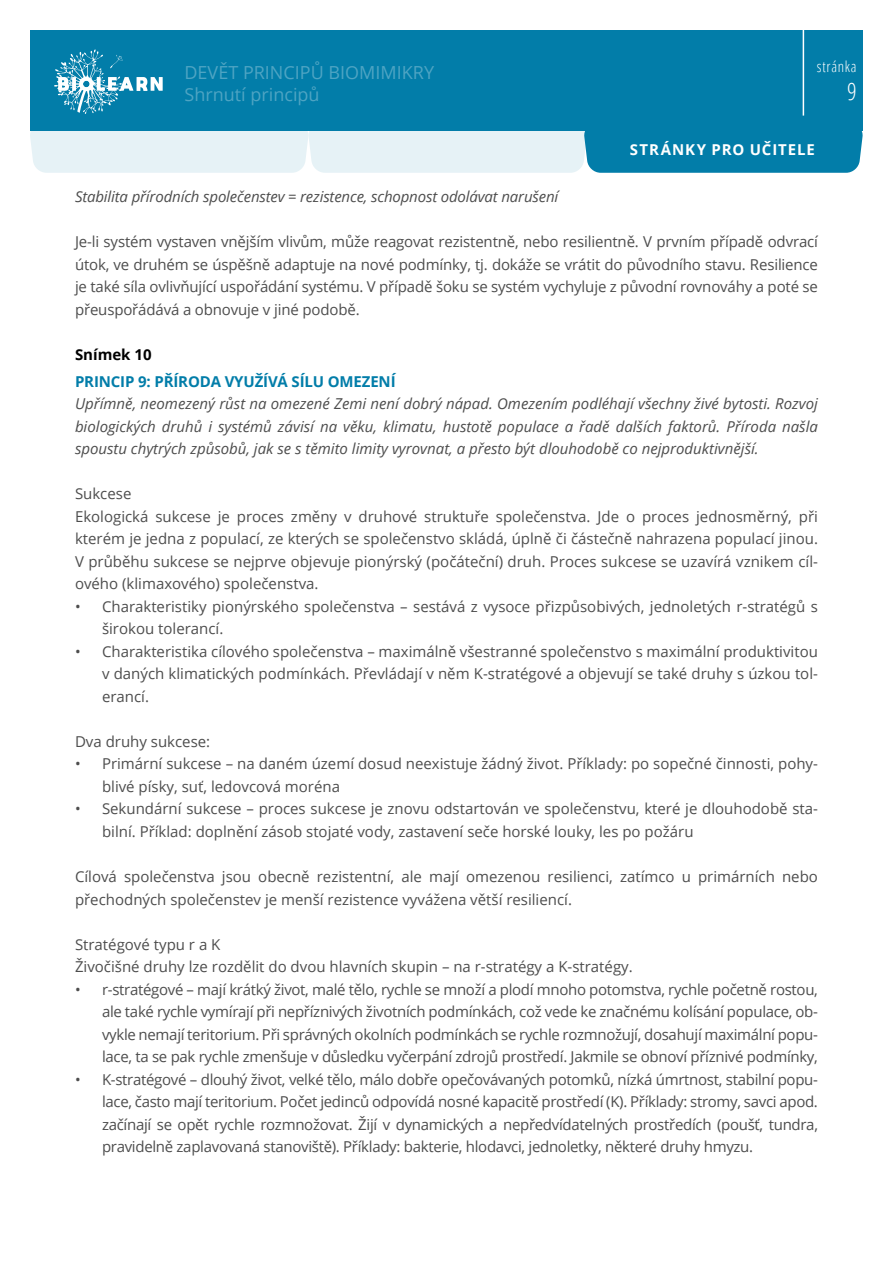
<style>
.page{position:relative;width:893px;height:1263px;background:#fff}
.page>*{position:absolute;margin:0;border:0;box-sizing:border-box;transform-origin:0 0}
.t1{font:300 condensed 24px "Open Sans";color:#fff}
.t2{font:18px "Open Sans";color:#4ea4c3}
.body_text{font:15px/22.5px "Open Sans";color:#4d4d4d;text-align:justify}
.body_text-2{font:italic 15px/22.5px "Open Sans";letter-spacing:-.01em;color:#4d4d4d;text-align:justify}
.body_text-3{font:700 15px "Open Sans";letter-spacing:-.01em;color:#027da9}
.t3{font:700 15px "Open Sans";letter-spacing:.065em;color:#fff}
.T_S_page_sub-title{font:700 15px "Open Sans";color:#000}
.t4{font:300 condensed 15px "Open Sans";letter-spacing:.05em;color:#fff}
</style>
<div class="page">
<div style="left:30px;top:30px;width:833px;height:100px;background:#027da9"></div>
<hr style="left:803px;top:30px;width:1px;height:86px;background:#fff">
<svg style="left:30px;top:130px;width:833px;height:43px;background:#98cadb"></svg>
<svg style="left:54px;top:49px;width:109px;height:65px"></svg>
<p class="t2" style="left:184px;top:60px;width:251px">DEVĚT PRINCIPŮ BIOMIMIKRY</p>
<p class="t2" style="left:184px;top:83px;width:137px">Shrnutí principů</p>
<p class="t4" style="left:817px;top:56px;width:41px">stránka</p>
<p class="t1" style="left:847px;top:75px;width:11px">9</p>
<p class="t3" style="left:630px;top:138px;width:187px">STRÁNKY PRO UČITELE</p>
<p class="body_text-2" style="left:75px;top:185px;width:485px">Stabilita přírodních společenstev = rezistence, schopnost odolávat narušení</p>
<p class="body_text" style="left:75px;top:230px;width:744px">Je-li systém vystaven vnějším vlivům, může reagovat rezistentně, nebo resilientně. V prvním případě odvrací útok, ve druhém se úspěšně adaptuje na nové podmínky, tj. dokáže se vrátit do původního stavu. Resilience je také síla ovlivňující uspořádání systému. V případě šoku se systém vychyluje z původní rovnováhy a poté se přeuspořádává a obnovuje v jiné podobě.</p>
<p class="T_S_page_sub-title" style="left:75px;top:344px;width:78px">Snímek 10</p>
<p class="body_text-3" style="left:75px;top:371px;width:322px">PRINCIP 9: PŘÍRODA VYUŽÍVÁ SÍLU OMEZENÍ</p>
<p class="body_text-2" style="left:75px;top:392px;width:744px">Upřímně, neomezený růst na omezené Zemi není dobrý nápad. Omezením podléhají všechny živé bytosti. Rozvoj biologických druhů i systémů závisí na věku, klimatu, hustotě populace a řadě dalších faktorů. Příroda našla spoustu chytrých způsobů, jak se s těmito limity vyrovnat, a přesto být dlouhodobě co nejproduktivnější.</p>
<p class="body_text" style="left:75px;top:482px;width:58px">Sukcese</p>
<p class="body_text" style="left:75px;top:505px;width:744px">Ekologická sukcese je proces změny v druhové struktuře společenstva. Jde o proces jednosměrný, při kterém je jedna z populací, ze kterých se společenstvo skládá, úplně či částečně nahrazena populací jinou.<br>V průběhu sukcese se nejprve objevuje pionýrský (počáteční) druh. Proces sukcese se uzavírá vznikem cíl&shy;ového (klimaxového) společenstva.</p>
<p class="body_text" style="left:102px;top:595px;width:717px;text-indent:-27px">• Charakteristiky pionýrského společenstva – sestává z vysoce přizpůsobivých, jednoletých r-stratégů s širokou tolerancí.</p>
<p class="body_text" style="left:102px;top:640px;width:717px;text-indent:-27px">• Charakteristika cílového společenstva – maximálně všestranné společenstvo s maximální produktivitou v daných klimatických podmínkách. Převládají v něm K-stratégové a objevují se také druhy s úzkou tol&shy;erancí.</p>
<p class="body_text" style="left:75px;top:730px;width:137px">Dva druhy sukcese:</p>
<p class="body_text" style="left:102px;top:752px;width:717px;text-indent:-27px">• Primární sukcese – na daném území dosud neexistuje žádný život. Příklady: po sopečné činnosti, pohy&shy;blivé písky, suť, ledovcová moréna</p>
<p class="body_text" style="left:102px;top:797px;width:717px;text-indent:-27px">• Sekundární sukcese – proces sukcese je znovu odstartován ve společenstvu, které je dlouhodobě sta&shy;bilní. Příklad: doplnění zásob stojaté vody, zastavení seče horské louky, les po požáru</p>
<p class="body_text" style="left:75px;top:865px;width:744px">Cílová společenstva jsou obecně rezistentní, ale mají omezenou resilienci, zatímco u primárních nebo přechodných společenstev je menší rezistence vyvážena větší resiliencí.</p>
<p class="body_text" style="left:75px;top:932px;width:147px">Stratégové typu r a K</p>
<p class="body_text" style="left:75px;top:955px;width:559px">Živočišné druhy lze rozdělit do dvou hlavních skupin – na r-stratégy a K-stratégy.</p>
<p class="body_text" style="left:102px;top:977px;width:717px;text-indent:-27px">• r-stratégové – mají krátký život, malé tělo, rychle se množí a plodí mnoho potomstva, rychle početně rostou, ale také rychle vymírají při nepříznivých životních podmínkách, což vede ke značnému kolísání populace, ob&shy;vykle nemají teritorium. Při správných okolních podmínkách se rychle rozmnožují, dosahují maximální popu&shy;lace, ta se pak rychle zmenšuje v důsledku vyčerpání zdrojů prostředí. Jakmile se obnoví příznivé podmínky,</p>
<p class="body_text" style="left:102px;top:1067px;width:717px;text-indent:-27px">• K-stratégové – dlouhý život, velké tělo, málo dobře opečovávaných potomků, nízká úmrtnost, stabilní popu&shy;lace, často mají teritorium. Počet jedinců odpovídá nosné kapacitě prostředí (K). Příklady: stromy, savci apod. začínají se opět rychle rozmnožovat. Žijí v dynamických a nepředvídatelných prostředích (poušť, tundra, pravidelně zaplavovaná stanoviště). Příklady: bakterie, hlodavci, jednoletky, některé druhy hmyzu.</p>
</div>
